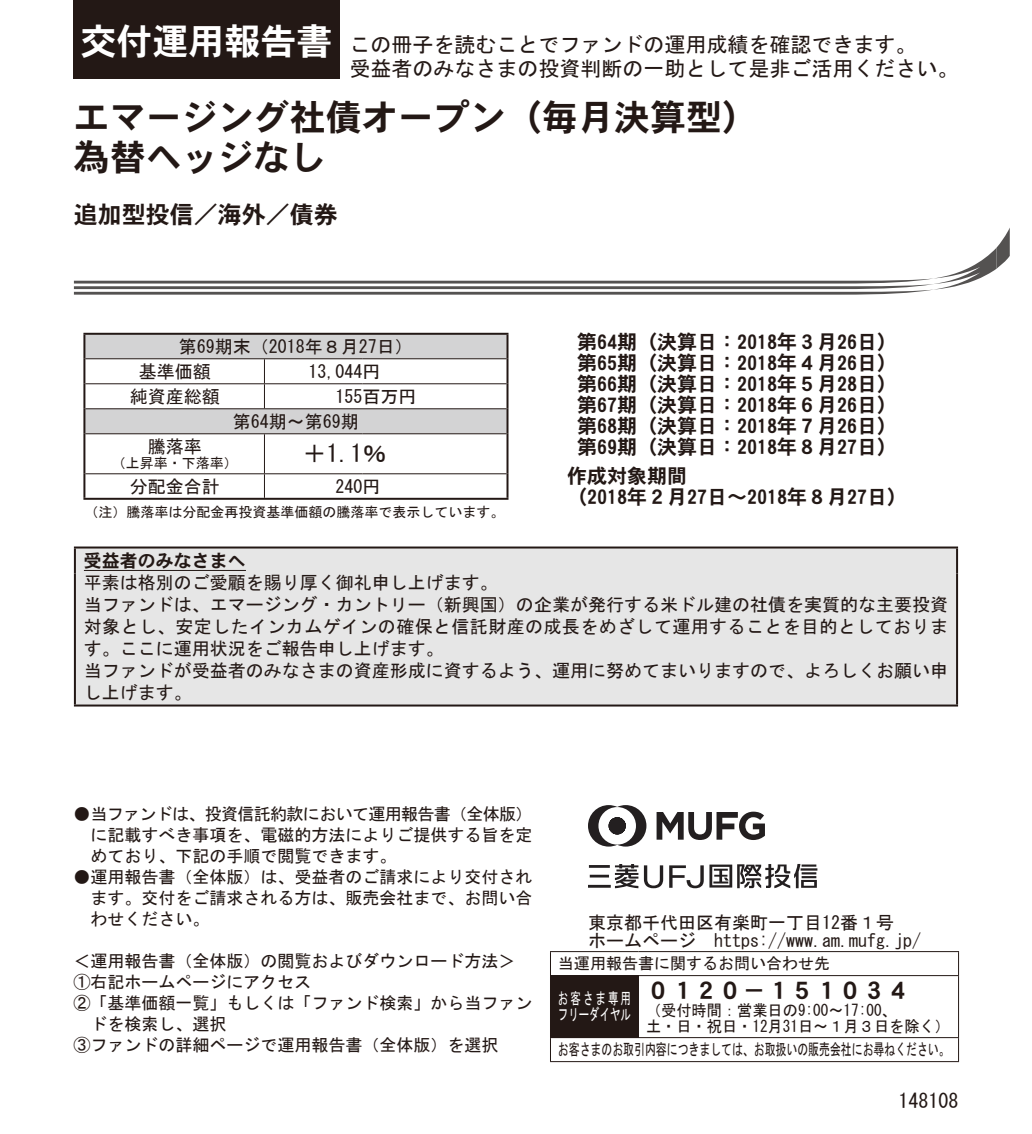
<style>
.page{position:relative;width:1032px;height:1134px;background:#fff}
.page>*{position:absolute;margin:0;border:0;box-sizing:border-box;transform-origin:0 0}
.t1{font:36px/40px "DFHS Gothic W7 WIN RKSJ H";color:#231815}
.t2{font:24px "DFHS Gothic W7 WIN RKSJ H";color:#231815}
.t3{font:24px "MS Gothic";color:#231815}
.t4{font:21px/24px "MS Gothic";color:#231815}
.t5{font:20px/21px "DFHS Gothic W7 WIN RKSJ H";color:#231815;text-align:justify}
.t6{font:20px "MS Gothic";color:#231815}
.t7{font:18px/22px "MS Gothic";color:#231815}
.t8{font:18px "DFHS Gothic W7 WIN RKSJ H";color:#231815}
.t9{font:17px/21px "MS Gothic";color:#231815;text-align:justify}
.t10{font:16px/16px "MS Gothic";color:#231815;scale:.95 1}
.t11{font:16px "MS Gothic";color:#231815;scale:.68 1}
.t12{font:16px "MS Gothic";color:#231815}
.t13{font:16px/16px "MS Gothic";letter-spacing:.005em;color:#fff;scale:.65 1}
.t14{font:14px "MS Gothic";color:#231815}
.s1{font-family:"DFHS Gothic W7 WIN RKSJ H";font-size:36px;color:#fff}
</style>
<div class="page">
<div style="left:73px;top:0;width:266px;height:79px;background:#231815"></div>
<svg style="left:656px;top:812px;width:109px;height:28px"></svg>
<svg style="left:588px;top:805px;width:58px;height:41px"></svg>
<svg style="left:644px;top:865px;width:19px;height:23px"></svg>
<svg style="left:590px;top:875px;width:19px;height:2px"></svg>
<hr style="left:588px;top:885px;width:23px;height:3px;background:#231f20">
<hr style="left:589px;top:865px;width:21px;height:3px;background:#231f20">
<svg style="left:615px;top:864px;width:23px;height:24px"></svg>
<svg style="left:669px;top:864px;width:148px;height:24px"></svg>
<div style="left:550px;top:975px;width:88px;height:62px;background:#231815"></div>
<hr style="left:638px;top:976px;width:1px;height:61px;background:#231815">
<hr style="left:550px;top:1037px;width:409px;height:1px;background:#231815">
<hr style="left:550px;top:951px;width:88px;height:1px;background:#231815">
<svg style="left:550px;top:952px;width:1px;height:23px"></svg>
<hr style="left:638px;top:951px;width:321px;height:1px;background:#231815">
<svg style="left:958px;top:952px;width:1px;height:23px"></svg>
<hr style="left:638px;top:975px;width:321px;height:1px;background:#231815">
<hr style="left:958px;top:976px;width:1px;height:61px;background:#231815">
<svg style="left:550px;top:1038px;width:1px;height:23px"></svg>
<svg style="left:958px;top:1038px;width:1px;height:23px"></svg>
<hr style="left:550px;top:1061px;width:409px;height:1px;background:#231815">
<svg style="left:74px;top:228px;width:936px;height:67px"></svg>
<div style="left:76px;top:548px;width:880px;height:156px;background:#e6e6e6"></div>
<hr style="left:74px;top:546px;width:884px;height:2px;background:#231815">
<hr style="left:74px;top:548px;width:2px;height:25px;background:#231815">
<hr style="left:956px;top:548px;width:2px;height:25px;background:#231815">
<hr style="left:74px;top:573px;width:2px;height:131px;background:#231815">
<hr style="left:956px;top:573px;width:2px;height:131px;background:#231815">
<hr style="left:74px;top:704px;width:884px;height:2px;background:#231815">
<hr style="left:84px;top:570px;width:162px;height:1px;background:#231815">
<svg style="left:85px;top:335px;width:421px;height:98px"></svg>
<hr style="left:362px;top:383px;width:144px;height:1px;background:#231815">
<hr style="left:85px;top:433px;width:277px;height:1px;background:#231815">
<hr style="left:264px;top:434px;width:1px;height:39px;background:#231815">
<hr style="left:362px;top:433px;width:144px;height:1px;background:#231815">
<hr style="left:85px;top:473px;width:277px;height:1px;background:#231815">
<svg style="left:264px;top:474px;width:1px;height:24px"></svg>
<hr style="left:362px;top:473px;width:144px;height:1px;background:#231815">
<hr style="left:83px;top:335px;width:2px;height:24px;background:#231815">
<hr style="left:506px;top:335px;width:2px;height:24px;background:#231815">
<hr style="left:83px;top:409px;width:2px;height:25px;background:#231815">
<hr style="left:83px;top:474px;width:2px;height:24px;background:#231815">
<hr style="left:506px;top:474px;width:2px;height:24px;background:#231815">
<hr style="left:83px;top:498px;width:425px;height:2px;background:#231815">
<hr style="left:83px;top:333px;width:425px;height:2px;background:#231815">
<hr style="left:85px;top:408px;width:421px;height:1px;background:#231815">
<hr style="left:83px;top:359px;width:2px;height:25px;background:#231815">
<hr style="left:506px;top:359px;width:2px;height:25px;background:#231815">
<hr style="left:83px;top:384px;width:2px;height:25px;background:#231815">
<hr style="left:506px;top:384px;width:2px;height:25px;background:#231815">
<hr style="left:506px;top:409px;width:2px;height:25px;background:#231815">
<hr style="left:83px;top:434px;width:2px;height:40px;background:#231815">
<hr style="left:506px;top:434px;width:2px;height:40px;background:#231815">
<p class="t4" style="left:349px;top:32px;width:610px;text-indent:-269px"><span class="s1">交付運用報告書</span> この冊子を読むことでファンドの運用成績を確認できます。<br>受益者のみなさまの投資判断の一助として是非ご活用ください。</p>
<h1 class="t1" style="left:74px;top:97px;width:685px">エマージング社債オープン（毎月決算型）為替ヘッジなし</h1>
<h2 class="t2" style="left:74px;top:202px;width:265px">追加型投信／海外／債券</h2>
<p class="t7" style="left:139px;top:334px;width:276px;line-height:24.8px;text-indent:40px">第69期末（2018年８月27日）基準価額</p>
<p class="t7" style="left:308px;top:360px;width:73px">13,044円</p>
<p class="t7" style="left:130px;top:385px;width:91px">純資産総額</p>
<p class="t7" style="left:233px;top:384px;width:185px;line-height:25px;text-indent:103px">155百万円第64期～第69期</p>
<p class="t7" style="left:148px;top:436px;width:55px">騰落率</p>
<p class="t14" style="left:112px;top:456px;width:127px">（上昇率・下落率）</p>
<h2 class="t3" style="left:302px;top:442px;width:85px">＋1.1％</h2>
<p class="t7" style="left:130px;top:475px;width:91px">分配金合計</p>
<p class="t7" style="left:335px;top:475px;width:46px">240円</p>
<p class="t14" style="left:84px;top:504px;width:421px">（注）騰落率は分配金再投資基準価額の騰落率で表示しています。</p>
<p class="t5" style="left:577px;top:332px;width:321px">第64期（決算日：2018年３月26日）第65期（決算日：2018年４月26日）第66期（決算日：2018年５月28日）第67期（決算日：2018年６月26日）第68期（決算日：2018年７月26日）第69期（決算日：2018年８月27日）</p>
<p class="t5" style="left:567px;top:466px;width:341px">作成対象期間<br>（2018年２月27日～2018年８月27日）</p>
<p class="t8" style="left:84px;top:552px;width:164px">受益者のみなさまへ</p>
<p class="t7" style="left:84px;top:571px;width:865px">平素は格別のご愛顧を賜り厚く御礼申し上げます。<br>当ファンドは、エマージング・カントリー（新興国）の企業が発行する米ドル建の社債を実質的な主要投資対象とし、安定したインカムゲインの確保と信託財産の成長をめざして運用することを目的としております。ここに運用状況をご報告申し上げます。<br>当ファンドが受益者のみなさまの資産形成に資するよう、運用に努めてまいりますので、よろしくお願い申し上げます。</p>
<p class="t9" style="left:90px;top:803px;width:444px;text-indent:-17px">●当ファンドは、投資信託約款において運用報告書（全体版）に記載すべき事項を、電磁的方法によりご提供する旨を定めており、下記の手順で閲覧できます。</p>
<p class="t9" style="left:90px;top:866px;width:443px;text-indent:-17px">●運用報告書（全体版）は、受益者のご請求により交付されます。交付をご請求される方は、販売会社まで、お問い合わせください。</p>
<p class="t9" style="left:73px;top:950px;width:443px">＜運用報告書（全体版）の閲覧およびダウンロード方法＞</p>
<p class="t9" style="left:73px;top:971px;width:239px">①右記ホームページにアクセス</p>
<p class="t9" style="left:73px;top:992px;width:460px">②「基準価額一覧」もしくは「ファンド検索」から当ファン</p>
<p class="t9" style="left:90px;top:1013px;width:137px">ドを検索し、選択</p>
<p class="t9" style="left:73px;top:1034px;width:426px">③ファンドの詳細ページで運用報告書（全体版）を選択</p>
<p class="t7" style="left:588px;top:913px;width:334px;line-height:18px">東京都千代田区有楽町一丁目12番１号<br>ホームページ　https://www.am.mufg.jp/</p>
<p class="t12" style="left:558px;top:955px;width:273px">当運用報告書に関するお問い合わせ先</p>
<p class="t13" style="left:558px;top:990px;width:114px">お客さま専用フリーダイヤル</p>
<h2 class="t2" style="left:646px;top:978px;width:265px">０１２０－１５１０３４</h2>
<p class="t10" style="left:646px;top:1002px;width:321px">（受付時間：営業日の9:00～17:00、<br>土・日・祝日・12月31日～１月３日を除く）</p>
<p class="t11" style="left:558px;top:1041px;width:577px">お客さまのお取引内容につきましては、お取扱いの販売会社にお尋ねください。</p>
<p class="t6" style="left:898px;top:1091px;width:61px">148108</p>
</div>
